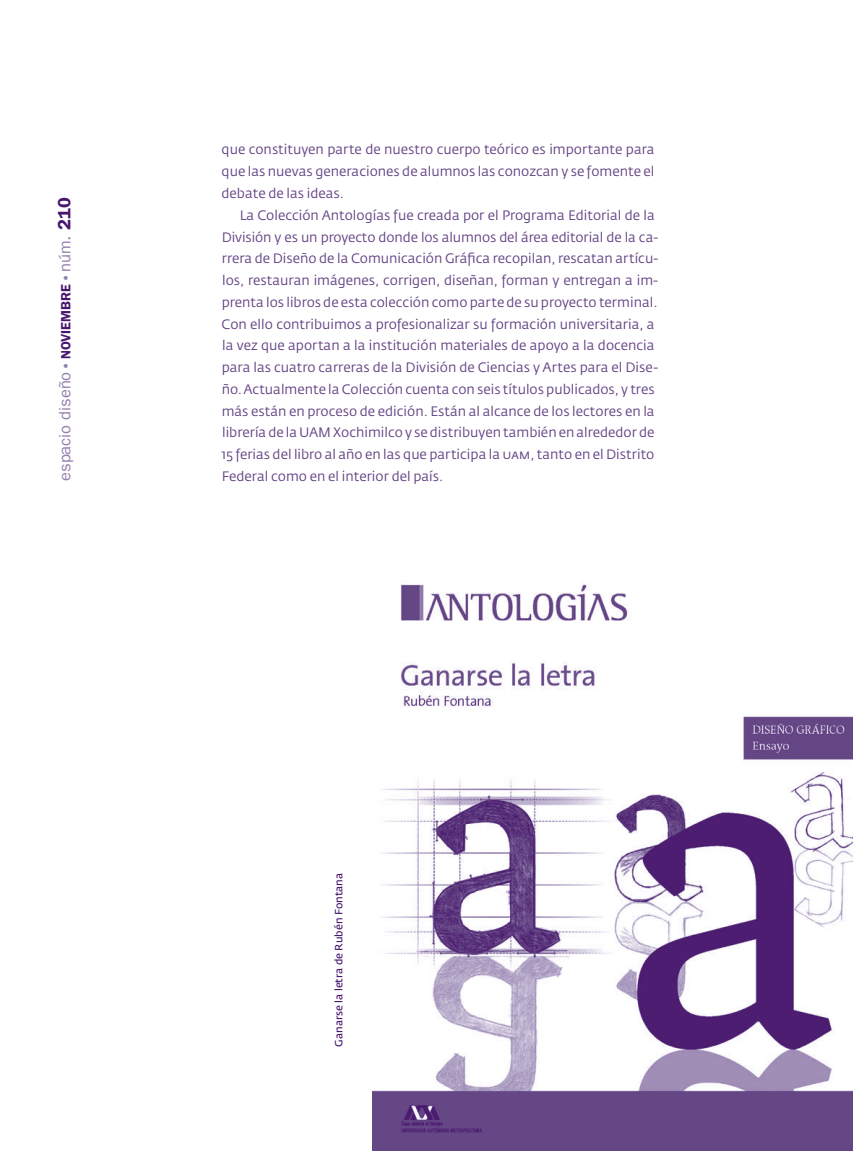
<style>
.page{position:relative;width:853px;height:1153px;background:#fff}
.page>*{position:absolute;margin:0;border:0;box-sizing:border-box;transform-origin:0 0}
.t1{font:16.5px "ITC Franklin Gothic Std";color:#937fad}
.t2{font:13.5px "Fedra Sans Std";color:#624183}
.t3{font:10.5px "Fedra Sans Std";color:#48166d}
.s1{font-weight:600;font-size:13.5px}
.s2{font-weight:600;font-size:13.5px;color:#48166d}
.s3{font-size:18px}
.s4{font-weight:600;font-size:18px;color:#48166d}
</style>
<div class="page">
<img style="left:373px;top:584px;width:480px;height:566px">
<p class="t1" style="left:56px;top:481px;width:285px;rotate:-90deg">espacio diseño <span class="s1">•</span><span class="s2">NOVIEMBRE</span> <span class="s1">•</span> núm<span class="s3">.</span> <span class="s4">210</span></p>
<p class="t2" style="left:221px;top:141px;width:434px">que constituyen parte de nuestro cuerpo teórico es importante para</p>
<p class="t2" style="left:221px;top:163px;width:434px">que las nuevas generaciones de alumnos las conozcan y se fomente el</p>
<p class="t2" style="left:221px;top:185px;width:124px">debate de las ideas.</p>
<p class="t2" style="left:240px;top:206px;width:416px">La Colección Antologías fue creada por el Programa Editorial de la</p>
<p class="t2" style="left:222px;top:228px;width:438px">División y es un proyecto donde los alumnos del área editorial de la ca-</p>
<p class="t2" style="left:222px;top:250px;width:438px">rrera de Diseño de la Comunicación Gráfica recopilan, rescatan artícu-</p>
<p class="t2" style="left:222px;top:272px;width:437px">los, restauran imágenes, corrigen, diseñan, forman y entregan a im-</p>
<p class="t2" style="left:222px;top:293px;width:437px">prenta los libros de esta colección como parte de su proyecto terminal.</p>
<p class="t2" style="left:221px;top:315px;width:434px">Con ello contribuimos a profesionalizar su formación universitaria, a</p>
<p class="t2" style="left:222px;top:337px;width:434px">la vez que aportan a la institución materiales de apoyo a la docencia</p>
<p class="t2" style="left:222px;top:359px;width:438px">para las cuatro carreras de la División de Ciencias y Artes para el Dise-</p>
<p class="t2" style="left:222px;top:380px;width:434px">ño. Actualmente la Colección cuenta con seis títulos publicados, y tres</p>
<p class="t2" style="left:222px;top:402px;width:434px">más están en proceso de edición. Están al alcance de los lectores en la</p>
<p class="t2" style="left:222px;top:424px;width:434px">librería de la UAM Xochimilco y se distribuyen también en alrededor de</p>
<p class="t2" style="left:221px;top:446px;width:434px">15 ferias del libro al año en las que participa la uam, tanto en el Distrito</p>
<p class="t2" style="left:222px;top:467px;width:223px">Federal como en el interior del país.</p>
<p class="t3" style="left:332px;top:1046px;width:175px;rotate:-90deg">Ganarse la letra de Rubén Fontana</p>
</div>
